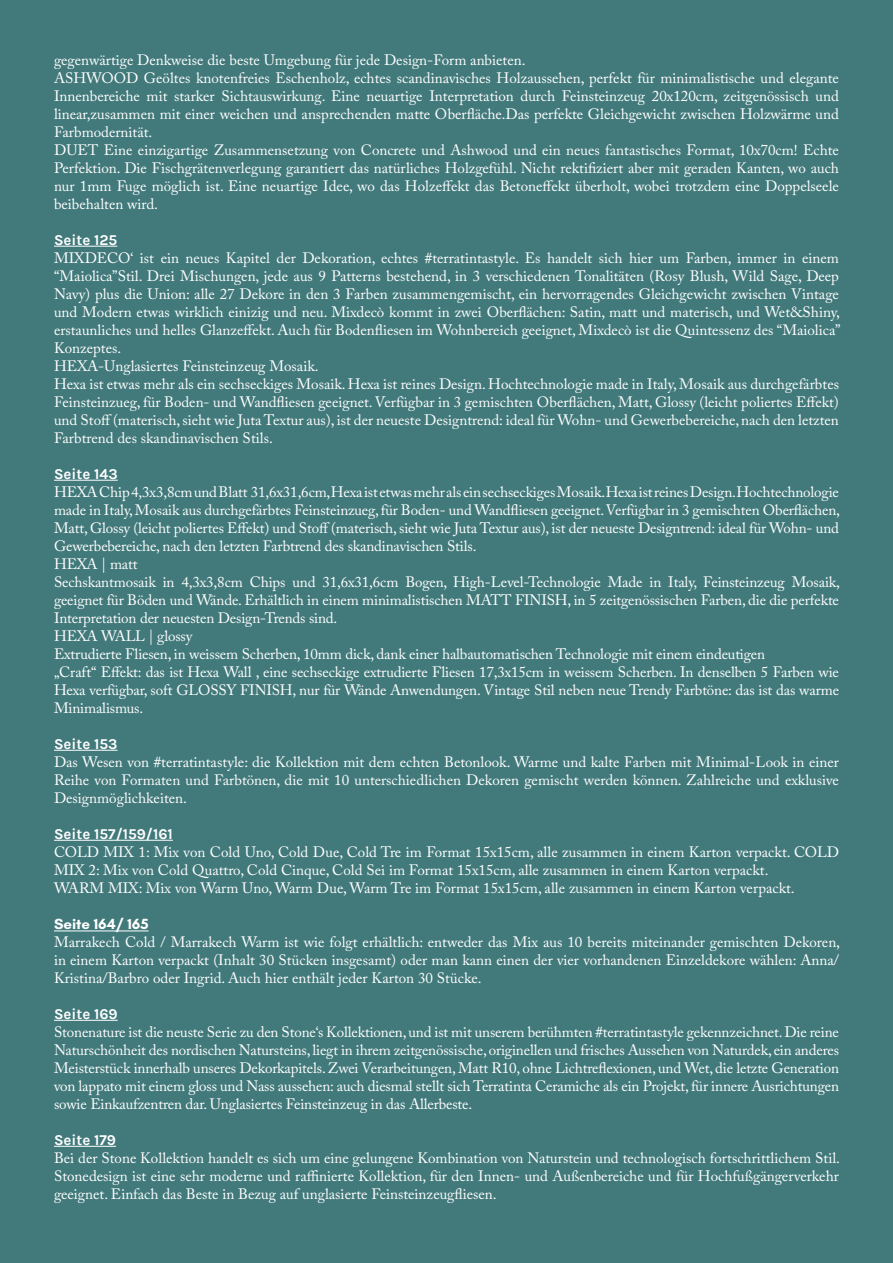
<style>
.page{position:relative;width:893px;height:1263px;background:#42797b}
.page>*{position:absolute;margin:0;border:0;box-sizing:border-box;transform-origin:0 0}
.t1{font:15px/18px "Adobe Caslon Pro";color:#fff}
.t2{font:700 15px "Karla";color:#fff}
.t3{font:700 15px "Glacial Indifference";color:#fff}
</style>
<div class="page">
<hr style="left:54px;top:246px;width:63px;height:1px;background:#fff">
<hr style="left:54px;top:480px;width:64px;height:1px;background:#fff">
<hr style="left:54px;top:750px;width:64px;height:1px;background:#fff">
<hr style="left:54px;top:840px;width:119px;height:1px;background:#fff">
<hr style="left:54px;top:930px;width:95px;height:1px;background:#fff">
<hr style="left:54px;top:1020px;width:64px;height:1px;background:#fff">
<hr style="left:54px;top:1146px;width:62px;height:1px;background:#fff">
<p class="t1" style="left:54px;top:51px;width:786px">gegenwärtige Denkweise die beste Umgebung für jede Design-Form anbieten.<br>ASHWOOD Geöltes knotenfreies Eschenholz, echtes scandinavisches Holzaussehen, perfekt für minimalistische und elegante Innenbereiche mit starker Sichtauswirkung. Eine neuartige Interpretation durch Feinsteinzeug 20x120cm, zeitgenössisch und linear,zusammen mit einer weichen und ansprechenden matte Oberfläche.Das perfekte Gleichgewicht zwischen Holzwärme und Farbmodernität.<br>DUET Eine einzigartige Zusammensetzung von Concrete und Ashwood und ein neues fantastisches Format, 10x70cm! Echte Perfektion. Die Fischgrätenverlegung garantiert das natürliches Holzgefühl. Nicht rektifiziert aber mit geraden Kanten, wo auch nur 1mm Fuge möglich ist. Eine neuartige Idee, wo das Holzeffekt das Betoneffekt überholt, wobei trotzdem eine Doppelseele beibehalten wird.</p>
<p class="t2" style="left:54px;top:232px;width:65px">Seite 125</p>
<p class="t1" style="left:54px;top:249px;width:788px">MIXDECO‘ ist ein neues Kapitel der Dekoration, echtes #terratintastyle. Es handelt sich hier um Farben, immer in einem “Maiolica”Stil. Drei Mischungen, jede aus 9 Patterns bestehend, in 3 verschiedenen Tonalitäten (Rosy Blush, Wild Sage, Deep Navy) plus die Union: alle 27 Dekore in den 3 Farben zusammengemischt, ein hervorragendes Gleichgewicht zwischen Vintage und Modern etwas wirklich einizig und neu. Mixdecò kommt in zwei Oberflächen: Satin, matt und materisch, und Wet&amp;Shiny, erstaunliches und helles Glanzeffekt. Auch für Bodenfliesen im Wohnbereich geeignet, Mixdecò ist die Quintessenz des “Maiolica” Konzeptes.<br>HEXA-Unglasiertes Feinsteinzeug Mosaik.<br>Hexa ist etwas mehr als ein sechseckiges Mosaik. Hexa ist reines Design. Hochtechnologie made in Italy, Mosaik aus durchgefärbtes Feinsteinzueg, für Boden- und Wandfliesen geeignet. Verfügbar in 3 gemischten Oberflächen, Matt, Glossy (leicht poliertes Effekt) und Stoff (materisch, sieht wie Juta Textur aus), ist der neueste Designtrend: ideal für Wohn- und Gewerbebereiche, nach den letzten Farbtrend des skandinavischen Stils.</p>
<p class="t2" style="left:54px;top:466px;width:65px">Seite 143</p>
<p class="t1" style="left:54px;top:483px;width:787px">HEXA Chip 4,3x3,8cm und Blatt 31,6x31,6cm, Hexa ist etwas mehr als ein sechseckiges Mosaik. Hexa ist reines Design. Hochtechnologie made in Italy, Mosaik aus durchgefärbtes Feinsteinzueg, für Boden- und Wandfliesen geeignet. Verfügbar in 3 gemischten Oberflächen, Matt, Glossy (leicht poliertes Effekt) und Stoff (materisch, sieht wie Juta Textur aus), ist der neueste Designtrend: ideal für Wohn- und Gewerbebereiche, nach den letzten Farbtrend des skandinavischen Stils.<br>HEXA | matt<br>Sechskantmosaik in 4,3x3,8cm Chips und 31,6x31,6cm Bogen, High-Level-Technologie Made in Italy, Feinsteinzeug Mosaik, geeignet für Böden und Wände. Erhältlich in einem minimalistischen MATT FINISH, in 5 zeitgenössischen Farben, die die perfekte Interpretation der neuesten Design-Trends sind.<br>HEXA WALL | glossy<br>Extrudierte Fliesen, in weissem Scherben, 10mm dick, dank einer halbautomatischen Technologie mit einem eindeutigen<br>„Craft“ Effekt: das ist Hexa Wall , eine sechseckige extrudierte Fliesen 17,3x15cm in weissem Scherben. In denselben 5 Farben wie Hexa verfügbar, soft GLOSSY FINISH, nur für Wände Anwendungen. Vintage Stil neben neue Trendy Farbtöne: das ist das warme Minimalismus.</p>
<p class="t2" style="left:54px;top:736px;width:65px">Seite 153</p>
<p class="t1" style="left:54px;top:753px;width:786px;text-align:justify">Das Wesen von #terratintastyle: die Kollektion mit dem echten Betonlook. Warme und kalte Farben mit Minimal-Look in einer Reihe von Formaten und Farbtönen, die mit 10 unterschiedlichen Dekoren gemischt werden können. Zahlreiche und exklusive Designmöglichkeiten.</p>
<p class="t2" style="left:54px;top:826px;width:120px">Seite 157/159/161</p>
<p class="t1" style="left:54px;top:843px;width:786px">COLD MIX 1: Mix von Cold Uno, Cold Due, Cold Tre im Format 15x15cm, alle zusammen in einem Karton verpackt. COLD<br>MIX 2: Mix von Cold Quattro, Cold Cinque, Cold Sei im Format 15x15cm, alle zusammen in einem Karton verpackt.<br>WARM MIX: Mix von Warm Uno, Warm Due, Warm Tre im Format 15x15cm, alle zusammen in einem Karton verpackt.</p>
<p class="t3" style="left:54px;top:918px;width:96px">Seite 164/ 165</p>
<p class="t1" style="left:54px;top:933px;width:788px;text-align:justify">Marrakech Cold / Marrakech Warm ist wie folgt erhältlich: entweder das Mix aus 10 bereits miteinander gemischten Dekoren, in einem Karton verpackt (Inhalt 30 Stücken insgesamt) oder man kann einen der vier vorhandenen Einzeldekore wählen: Anna/ Kristina/Barbro oder Ingrid. Auch hier enthält jeder Karton 30 Stücke.</p>
<p class="t2" style="left:54px;top:1006px;width:65px">Seite 169</p>
<p class="t1" style="left:54px;top:1023px;width:786px;text-align:justify">Stonenature ist die neuste Serie zu den Stone‘s Kollektionen, und ist mit unserem berühmten #terratintastyle gekennzeichnet. Die reine Naturschönheit des nordischen Natursteins, liegt in ihrem zeitgenössische, originellen und frisches Aussehen von Naturdek, ein anderes Meisterstück innerhalb unseres Dekorkapitels. Zwei Verarbeitungen, Matt R10, ohne Lichtreflexionen, und Wet, die letzte Generation von lappato mit einem gloss und Nass aussehen: auch diesmal stellt sich Terratinta Ceramiche als ein Projekt, für innere Ausrichtungen sowie Einkaufzentren dar. Unglasiertes Feinsteinzeug in das Allerbeste.</p>
<p class="t2" style="left:54px;top:1132px;width:64px">Seite 179</p>
<p class="t1" style="left:54px;top:1149px;width:787px;text-align:justify">Bei der Stone Kollektion handelt es sich um eine gelungene Kombination von Naturstein und technologisch fortschrittlichem Stil.<br>Stonedesign ist eine sehr moderne und raffinierte Kollektion, für den Innen- und Außenbereiche und für Hochfußgängerverkehr geeignet. Einfach das Beste in Bezug auf unglasierte Feinsteinzeugfliesen.</p>
</div>
